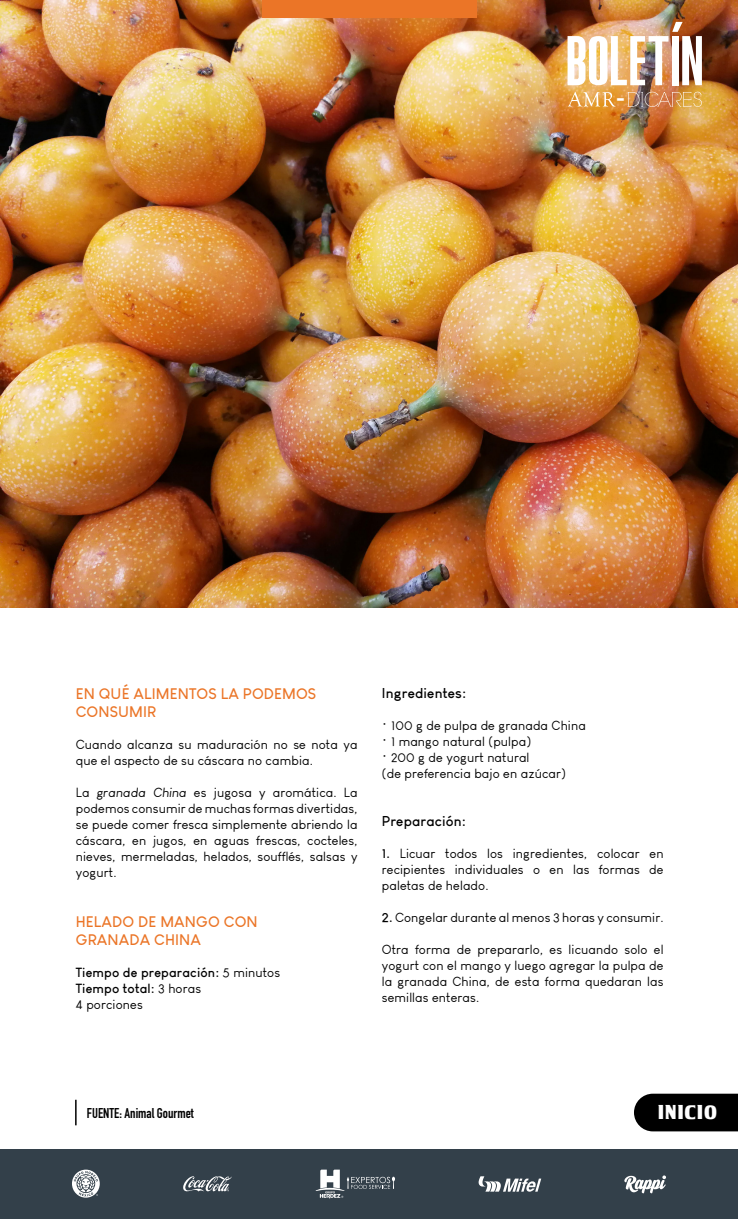
<style>
.page{position:relative;width:738px;height:1219px;background:#fff}
.page>*{position:absolute;margin:0;border:0;box-sizing:border-box;transform-origin:0 0}
.t1{font:55px "Pirrata";color:#fff}
.t2{font:23.1px "Pirrata";color:#fff}
.t3{font:20px "Tobago Poster";letter-spacing:.05em;color:#fff}
.t4{font:700 15px/18px "Louis George Cafe";letter-spacing:.01em;color:#eb7527}
.t5{font:700 14px "Louis George Cafe";letter-spacing:.01em;color:#000}
.t6{font:700 14px "DIN Condensed";color:#000}
.t7{font:13px/16px "Louis George Cafe";letter-spacing:.01em;color:#000;text-align:justify}
.t8{font:700 13px/16px "Louis George Cafe";letter-spacing:.01em;color:#000}
.s1{font-style:italic}
.s2{font-weight:400}
.s3{font-weight:700}
</style>
<div class="page">
<img style="left:0;top:0;width:737px;height:607px">
<div style="left:0;top:1149px;width:737px;height:70px;background:#33404a"></div>
<svg style="left:567px;top:92px;width:48px;height:15px"></svg>
<svg style="left:627px;top:92px;width:74px;height:15px"></svg>
<div style="left:261px;top:0;width:215px;height:17px;background:#eb7527"></div>
<svg style="left:72px;top:1170px;width:28px;height:28px"></svg>
<svg style="left:624px;top:1175px;width:41px;height:18px"></svg>
<svg style="left:315px;top:1170px;width:80px;height:28px"></svg>
<svg style="left:183px;top:1176px;width:49px;height:16px"></svg>
<svg style="left:478px;top:1176px;width:63px;height:16px"></svg>
<hr style="left:75px;top:1100px;width:2px;height:25px;background:#000">
<div style="left:634px;top:1094px;width:103px;height:37px;background:#000"></div>
<svg style="left:671px;top:22px;width:11px;height:10px"></svg>
<h1 class="t1" style="left:565px;top:32px;width:139px">BOLETIN</h1>
<h2 class="t2" style="left:616px;top:86px;width:10px">-</h2>
<p class="t4" style="left:76px;top:684px;width:242px">EN QUÉ ALIMENTOS LA PODEMOS<br>CONSUMIR</p>
<p class="t7" style="left:76px;top:736px;width:283px">Cuando alcanza su maduración no se nota ya que el aspecto de su cáscara no cambia.</p>
<p class="t7" style="left:76px;top:784px;width:283px">La <span class="s1">granada China</span> es jugosa y aromática. La podemos consumir de muchas formas divertidas, se puede comer fresca simplemente abriendo la cáscara, en jugos, en aguas frescas, cocteles, nieves, mermeladas, helados, soufflés, salsas y yogurt.</p>
<p class="t4" style="left:76px;top:912px;width:183px">HELADO DE MANGO CON<br>GRANADA CHINA</p>
<p class="t8" style="left:76px;top:964px;width:206px">Tiempo de preparación: <span class="s2">5 minutos<br></span>Tiempo total: <span class="s2">3 horas<br>4 porciones</span></p>
<p class="t5" style="left:381px;top:684px;width:86px">Ingredientes:</p>
<p class="t7" style="left:381px;top:717px;width:205px">• 100 g de pulpa de granada China</p>
<p class="t7" style="left:381px;top:733px;width:151px">• 1 mango natural (pulpa)</p>
<p class="t7" style="left:381px;top:749px;width:185px">• 200 g de yogurt natural<br>(de preferencia bajo en azúcar)</p>
<p class="t5" style="left:381px;top:812px;width:85px">Preparación:</p>
<p class="t7" style="left:381px;top:845px;width:283px"><span class="s3">1.</span> Licuar todos los ingredientes, colocar en recipientes individuales o en las formas de paletas de helado.</p>
<p class="t7" style="left:381px;top:909px;width:283px"><span class="s3">2.</span> Congelar durante al menos 3 horas y consumir.</p>
<p class="t7" style="left:381px;top:941px;width:283px">Otra forma de prepararlo, es licuando solo el yogurt con el mango y luego agregar la pulpa de la granada China, de esta forma quedaran las semillas enteras.</p>
<p class="t6" style="left:87px;top:1104px;width:108px">FUENTE: Animal Gourmet</p>
<h3 class="t3" style="left:656px;top:1100px;width:60px">INICIO</h3>
</div>
